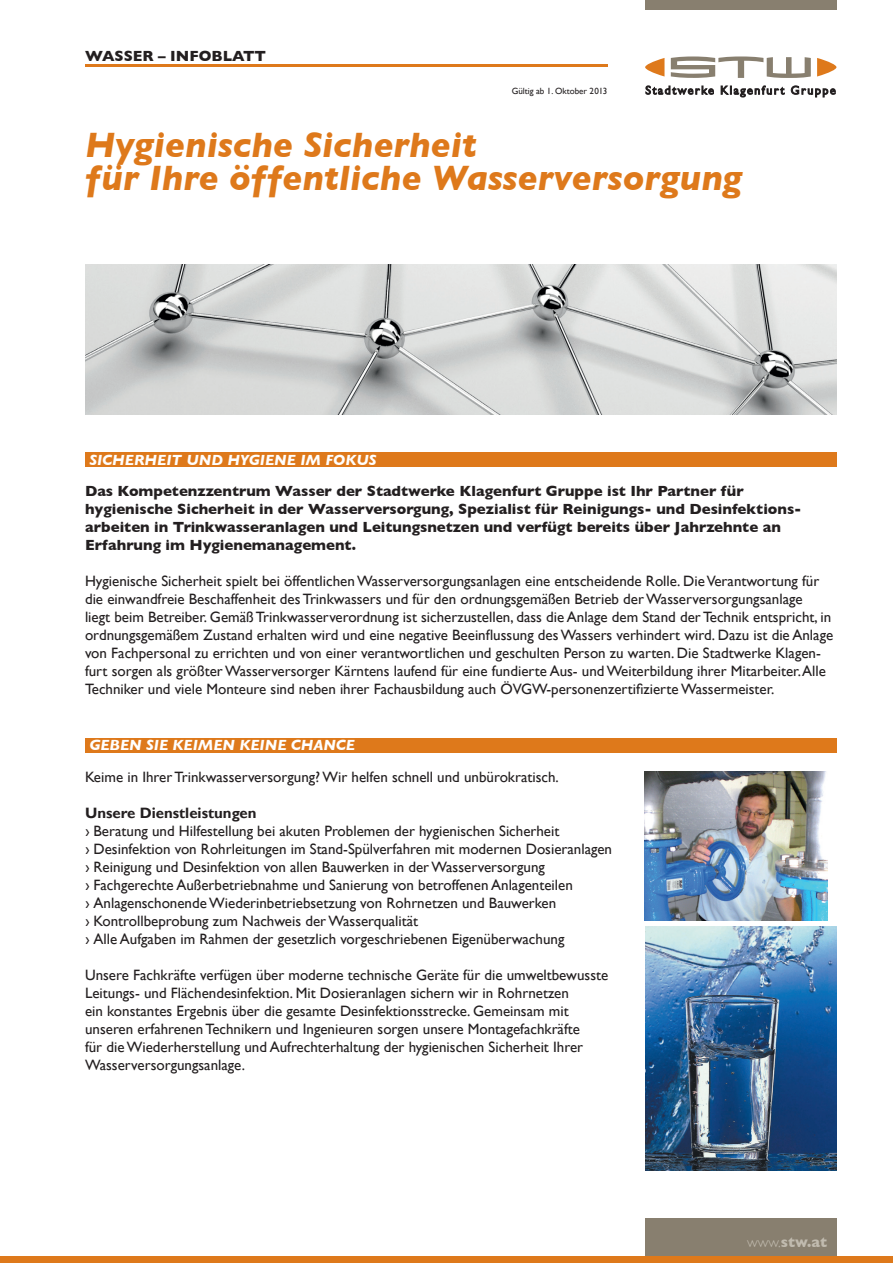
<style>
.page{position:relative;width:893px;height:1263px;background:#fff}
.page>*{position:absolute;margin:0;border:0;box-sizing:border-box;transform-origin:0 0}
.t1{font:italic 700 36px "Gill Sans";color:#de791b}
.Überschrift_EKG_3{font:15px/18px "Gill Sans";color:#231f20}
.t2{font:15px/18px "Gill Sans";color:#231f20}
.t3{font:700 15px "Gill Sans";color:#231f20}
.t4{font:italic 700 15px "Gill Sans";color:#fff}
.Überschrift_EKG_3-2{font:700 15px "Gill Sans";color:#231f20}
.t5{font:700 15px "Gill Sans";color:#c1bbaf}
.t6{font:9px "Gill Sans";color:#231f20}
.s1{font-weight:300}
</style>
<div class="page">
<img style="left:85px;top:265px;width:751px;height:150px">
<img style="left:645px;top:927px;width:191px;height:244px">
<div style="left:85px;top:452px;width:751px;height:15px;background:#de791b"></div>
<img style="left:645px;top:771px;width:182px;height:150px">
<div style="left:85px;top:738px;width:751px;height:15px;background:#de791b"></div>
<svg style="left:645px;top:58px;width:19px;height:19px"></svg>
<svg style="left:817px;top:58px;width:19px;height:19px"></svg>
<svg style="left:671px;top:56px;width:140px;height:22px"></svg>
<svg style="left:646px;top:86px;width:68px;height:8px"></svg>
<svg style="left:721px;top:86px;width:63px;height:11px"></svg>
<svg style="left:791px;top:86px;width:44px;height:11px"></svg>
<div style="left:645px;top:1219px;width:191px;height:44px;background:#887f6f"></div>
<div style="left:0;top:1256px;width:893px;height:7px;background:#de791b"></div>
<div style="left:645px;top:0;width:191px;height:9px;background:#887f6f"></div>
<hr style="left:85px;top:65px;width:522px;height:2px;background:#de791b">
<p class="t3" style="left:85px;top:47px;width:182px">WASSER – INFOBLATT</p>
<p class="t6" style="left:512px;top:86px;width:97px">Gültig ab 1. Oktober 2013</p>
<p class="t1" style="left:85px;top:123px;width:393px">Hygienische Sicherheit</p>
<p class="t1" style="left:85px;top:156px;width:659px">für Ihre öffentliche Wasserversorgung</p>
<p class="t4" style="left:89px;top:451px;width:288px">SICHERHEIT UND HYGIENE IM FOKUS</p>
<p class="t3" style="left:85px;top:482px;width:660px">Das Kompetenzzentrum Wasser der Stadtwerke Klagenfurt Gruppe ist Ihr Partner für</p>
<p class="t3" style="left:85px;top:500px;width:718px">hygienische Sicherheit in der Wasserversorgung, Spezialist für Reinigungs- und Desinfektions-</p>
<p class="t3" style="left:85px;top:518px;width:697px">arbeiten in Trinkwasseranlagen und Leitungsnetzen und verfügt bereits über Jahrzehnte an</p>
<p class="t3" style="left:85px;top:536px;width:272px">Erfahrung im Hygienemanagement.</p>
<p class="t2" style="left:85px;top:572px;width:750px">Hygienische Sicherheit spielt bei öffentlichen Wasserversorgungsanlagen eine entscheidende Rolle. Die Verantwortung für die einwandfreie Beschaffenheit des Trinkwassers und für den ordnungsgemäßen Betrieb der Wasserversorgungsanlage<br>liegt beim Betreiber. Gemäß Trinkwasserverordnung ist sicherzustellen, dass die Anlage dem Stand der Technik entspricht, in ordnungsgemäßem Zustand erhalten wird und eine negative Beeinflussung des Wassers verhindert wird. Dazu ist die Anlage von Fachpersonal zu errichten und von einer verantwortlichen und geschulten Person zu warten. Die Stadtwerke Klagen&shy;furt sorgen als größter Wasserversorger Kärntens laufend für eine fundierte Aus- und Weiterbildung ihrer Mitarbeiter. Alle Techniker und viele Monteure sind neben ihrer Fachausbildung auch ÖVGW-personenzertifizierte Wassermeister.</p>
<p class="t4" style="left:89px;top:736px;width:267px">GEBEN SIE KEIMEN KEINE CHANCE</p>
<p class="Überschrift_EKG_3" style="left:85px;top:768px;width:475px">Keime in Ihrer Trinkwasserversorgung? Wir helfen schnell und unbürokratisch.</p>
<p class="Überschrift_EKG_3-2" style="left:85px;top:804px;width:173px">Unsere Dienstleistungen</p>
<p class="Überschrift_EKG_3" style="left:85px;top:822px;width:476px">› Beratung und Hilfestellung bei akuten Problemen der hygienischen Sicherheit</p>
<p class="Überschrift_EKG_3" style="left:85px;top:840px;width:529px">› Desinfektion von Rohrleitungen im Stand-Spülverfahren mit modernen Dosieranlagen</p>
<p class="Überschrift_EKG_3" style="left:85px;top:858px;width:461px">› Reinigung und Desinfektion von allen Bauwerken in der Wasserversorgung</p>
<p class="Überschrift_EKG_3" style="left:85px;top:876px;width:489px">› Fachgerechte Außerbetriebnahme und Sanierung von betroffenen Anlagenteilen</p>
<p class="Überschrift_EKG_3" style="left:85px;top:894px;width:473px">› Anlagenschonende Wiederinbetriebsetzung von Rohrnetzen und Bauwerken</p>
<p class="Überschrift_EKG_3" style="left:85px;top:912px;width:335px">› Kontrollbeprobung zum Nachweis der Wasserqualität</p>
<p class="Überschrift_EKG_3" style="left:85px;top:930px;width:481px">› Alle Aufgaben im Rahmen der gesetzlich vorgeschriebenen Eigenüberwachung</p>
<p class="Überschrift_EKG_3" style="left:85px;top:966px;width:525px">Unsere Fachkräfte verfügen über moderne technische Geräte für die umweltbewusste Leitungs- und Flächendesinfektion. Mit Dosieranlagen sichern wir in Rohrnetzen<br>ein konstantes Ergebnis über die gesamte Desinfektionsstrecke. Gemeinsam mit unseren erfahrenen Technikern und Ingenieuren sorgen unsere Montagefachkräfte<br>für die Wiederherstellung und Aufrechterhaltung der hygienischen Sicherheit Ihrer Wasserversorgungsanlage.</p>
<p class="t5" style="left:747px;top:1233px;width:81px"><span class="s1">www.</span>stw.at</p>
</div>
